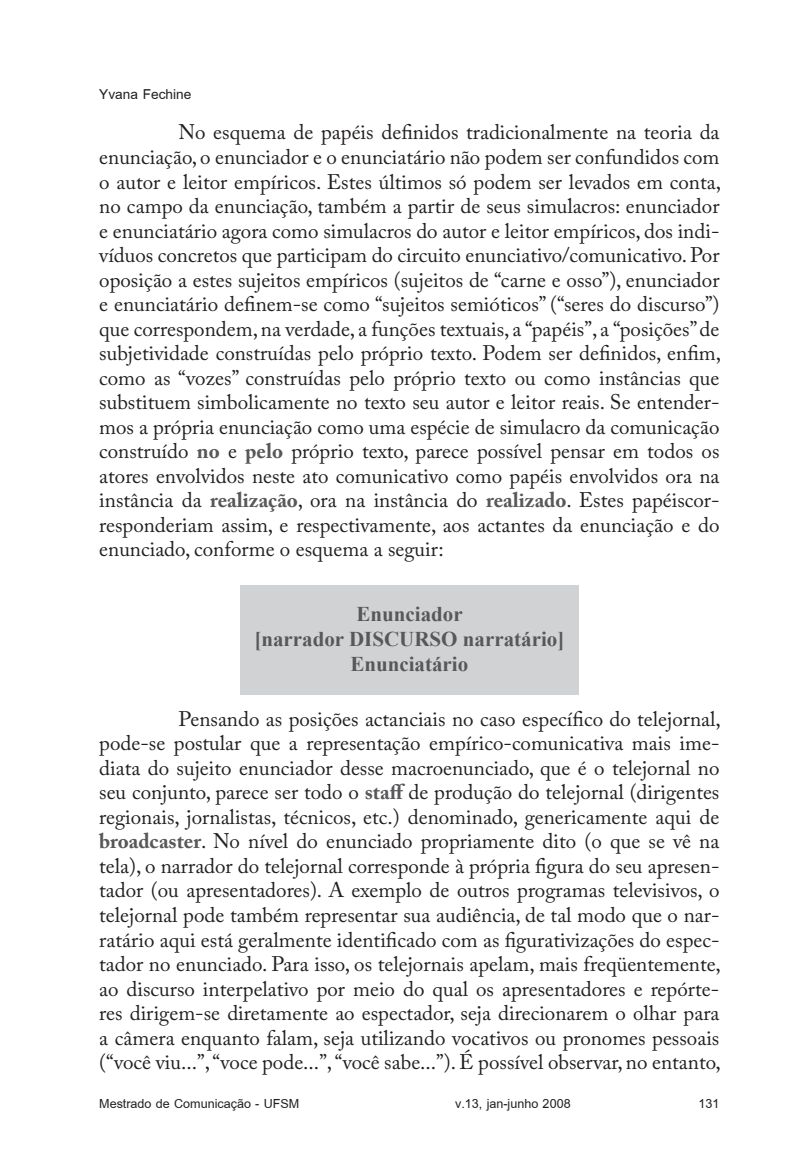
<style>
.page{position:relative;width:794px;height:1171px;background:#fff}
.page>*{position:absolute;margin:0;border:0;box-sizing:border-box;transform-origin:0 0}
.t1{font:21px/24.5px "Adobe Caslon Pro";color:#231f20;text-align:justify}
.t2{font:700 21px/25.2px "Times New Roman";color:#57585a;text-align:center}
.t3{font:21px "Browallia New";color:#231f20}
.t4{font:19.25px "Browallia New";color:#231f20}
.s1{font-weight:700;color:#57585a}
</style>
<div class="page">
<div style="left:240px;top:585px;width:338px;height:110px;background:#d1d2d4"></div>
<p class="t3" style="left:99px;top:81px;width:94px">Yvana Fechine</p>
<p class="t1" style="left:99px;top:120px;width:623px;text-indent:79px">No esquema de papéis definidos tradicionalmente na teoria da enunciação, o enunciador e o enunciatário não podem ser confundidos com o autor e leitor empíricos. Estes últimos só podem ser levados em conta, no campo da enunciação, também a partir de seus simulacros: enunciador e enunciatário agora como simulacros do autor e leitor empíricos, dos indi&shy;víduos concretos que participam do circuito enunciativo/comunicativo. Por oposição a estes sujeitos empíricos (sujeitos de “carne e osso”), enunciador e enunciatário definem-se como “sujeitos semióticos” (“seres do discurso”) que correspondem, na verdade, a funções textuais, a “papéis”, a “posições” de subjetividade construídas pelo próprio texto. Podem ser definidos, enfim, como as “vozes” construídas pelo próprio texto ou como instâncias que substituem simbolicamente no texto seu autor e leitor reais. Se entender&shy;mos a própria enunciação como uma espécie de simulacro da comunicação construído <span class="s1">no</span> e <span class="s1">pelo</span> próprio texto, parece possível pensar em todos os atores envolvidos neste ato comunicativo como papéis envolvidos ora na instância da <span class="s1">realização</span>, ora na instância do <span class="s1">realizado</span>. Estes papéiscor&shy;responderiam assim, e respectivamente, aos actantes da enunciação e do enunciado, conforme o esquema a seguir:</p>
<p class="t2" style="left:254px;top:600px;width:311px">Enunciador<br>[narrador DISCURSO narratário]<br>Enunciatário</p>
<p class="t1" style="left:99px;top:706px;width:623px;text-indent:79px">Pensando as posições actanciais no caso específico do telejornal, pode-se postular que a representação empírico-comunicativa mais ime&shy;diata do sujeito enunciador desse macroenunciado, que é o telejornal no seu conjunto, parece ser todo o <span class="s1">staff</span> de produção do telejornal (dirigentes regionais, jornalistas, técnicos, etc.) denominado, genericamente aqui de <span class="s1">broadcaster</span>. No nível do enunciado propriamente dito (o que se vê na tela), o narrador do telejornal corresponde à própria figura do seu apresen&shy;tador (ou apresentadores). A exemplo de outros programas televisivos, o telejornal pode também representar sua audiência, de tal modo que o nar&shy;ratário aqui está geralmente identificado com as figurativizações do espec&shy;tador no enunciado. Para isso, os telejornais apelam, mais freqüentemente, ao discurso interpelativo por meio do qual os apresentadores e repórte&shy;res dirigem-se diretamente ao espectador, seja direcionarem o olhar para a câmera enquanto falam, seja utilizando vocativos ou pronomes pessoais (“você viu...”, “voce pode...”, “você sabe...”). É possível observar, no entanto,</p>
<p class="t4" style="left:99px;top:1091px;width:202px">Mestrado de Comunicação - UFSM</p>
<p class="t4" style="left:455px;top:1091px;width:117px">v.13, jan-junho 2008</p>
<p class="t4" style="left:698px;top:1091px;width:22px">131</p>
</div>
